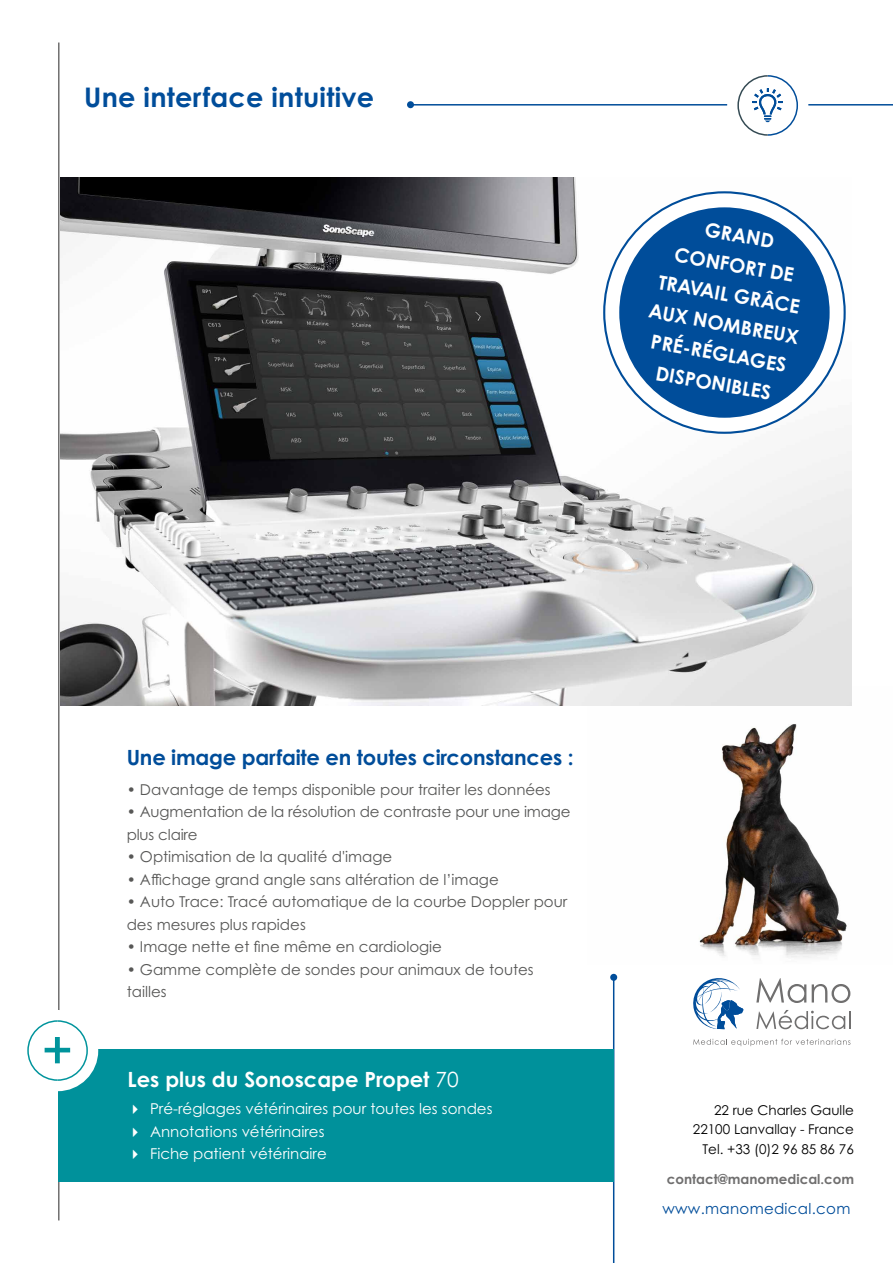
<style>
.page{position:relative;width:893px;height:1263px;background:#fff}
.page>*{position:absolute;margin:0;border:0;box-sizing:border-box;transform-origin:0 0}
.t1{font:700 27px "Century Gothic Pro";letter-spacing:.01em;color:#004d9a}
.t2{font:700 21px "Century Gothic Pro";letter-spacing:-.01em;color:#004d9a}
.t3{font:700 21px "Century Gothic Pro";color:#fff}
.t4{font:700 19.5px/30px "Century Gothic Pro";color:#fff;text-align:center}
.t5{font:15px/22.5px "Century Gothic Pro";color:#575756}
.t6{font:15px "Century Gothic Pro";color:#fff}
.t7{font:15px "Century Gothic Pro";letter-spacing:.02em;color:#004d9a}
.t8{font:13.5px/19.5px "Century Gothic Pro";color:#000;text-align:right}
.t9{font:700 13.5px "Century Gothic Pro";color:#706f6f}
.s1{font-weight:400}
</style>
<div class="page">
<hr style="left:58px;top:43px;width:2px;height:1177px;background:#706f6f">
<img style="left:588px;top:686px;width:264px;height:272px">
<svg style="left:756px;top:1010px;width:94px;height:19px"></svg>
<svg style="left:693px;top:978px;width:50px;height:51px"></svg>
<svg style="left:756px;top:978px;width:50px;height:25px"></svg>
<svg style="left:812px;top:984px;width:38px;height:19px"></svg>
<svg style="left:693px;top:1039px;width:157px;height:7px"></svg>
<hr style="left:613px;top:978px;width:1px;height:285px;background:#004d9a">
<div style="left:610px;top:974px;width:7px;height:7px;background:#004d9a;border-radius:50%"></div>
<img style="left:60px;top:178px;width:791px;height:527px">
<div style="left:58px;top:1049px;width:556px;height:132px;background:#00919b"></div>
<div style="left:17px;top:1010px;width:81px;height:81px;border:21px solid #fff;border-radius:50%"></div>
<svg style="left:27px;top:1020px;width:61px;height:61px"></svg>
<hr style="left:409px;top:104px;width:484px;height:2px;background:#004d9a">
<div style="left:407px;top:101px;width:7px;height:7px;background:#004d9a;border-radius:50%"></div>
<div style="left:604px;top:192px;width:241px;height:241px;background:#fff;border-radius:50%"></div>
<div style="left:619px;top:207px;width:211px;height:211px;background:#004d9a;border-radius:50%"></div>
<div style="left:727px;top:65px;width:81px;height:81px;border:21px solid #fff;border-radius:50%"></div>
<svg style="left:737px;top:75px;width:61px;height:61px"></svg>
<h1 class="t1" style="left:84px;top:80px;width:291px">Une interface intuitive</h1>
<h3 class="t4" style="left:667px;top:207px;width:154px;rotate:10deg">GRAND<br>CONFORT DE<br>TRAVAIL GRÂCE<br>AUX NOMBREUX<br>PRÉ-RÉGLAGES<br>DISPONIBLES</h3>
<h2 class="t2" style="left:127px;top:744px;width:448px">Une image parfaite en toutes circonstances :</h2>
<p class="t5" style="left:127px;top:778px;width:426px">• Davantage de temps disponible pour traiter les données</p>
<p class="t5" style="left:127px;top:801px;width:445px">• Augmentation de la résolution de contraste pour une image plus claire</p>
<p class="t5" style="left:127px;top:846px;width:267px">• Optimisation de la qualité d'image</p>
<p class="t5" style="left:127px;top:868px;width:374px">• Affichage grand angle sans altération de l’image</p>
<p class="t5" style="left:127px;top:891px;width:442px">• Auto Trace: Tracé automatique de la courbe Doppler pour des mesures plus rapides</p>
<p class="t5" style="left:127px;top:936px;width:317px">• Image nette et fine même en cardiologie</p>
<p class="t5" style="left:127px;top:958px;width:409px">• Gamme complète de sondes pour animaux de toutes tailles</p>
<h2 class="t3" style="left:128px;top:1067px;width:333px">Les plus du Sonoscape Propet <span class="s1">70</span></h2>
<p class="t6" style="left:128px;top:1100px;width:366px">✔ Pré-réglages vétérinaires pour toutes les sondes</p>
<p class="t6" style="left:128px;top:1122px;width:198px">✔ Annotations vétérinaires</p>
<p class="t6" style="left:128px;top:1145px;width:201px">✔ Fiche patient vétérinaire</p>
<p class="t8" style="left:693px;top:1100px;width:162px">22 rue Charles Gaulle<br>22100 Lanvallay - France<br>Tel. +33 (0)2 96 85 86 76</p>
<p class="t9" style="left:667px;top:1170px;width:189px">contact@manomedical.com</p>
<p class="t7" style="left:662px;top:1199px;width:190px">www.manomedical.com</p>
</div>
